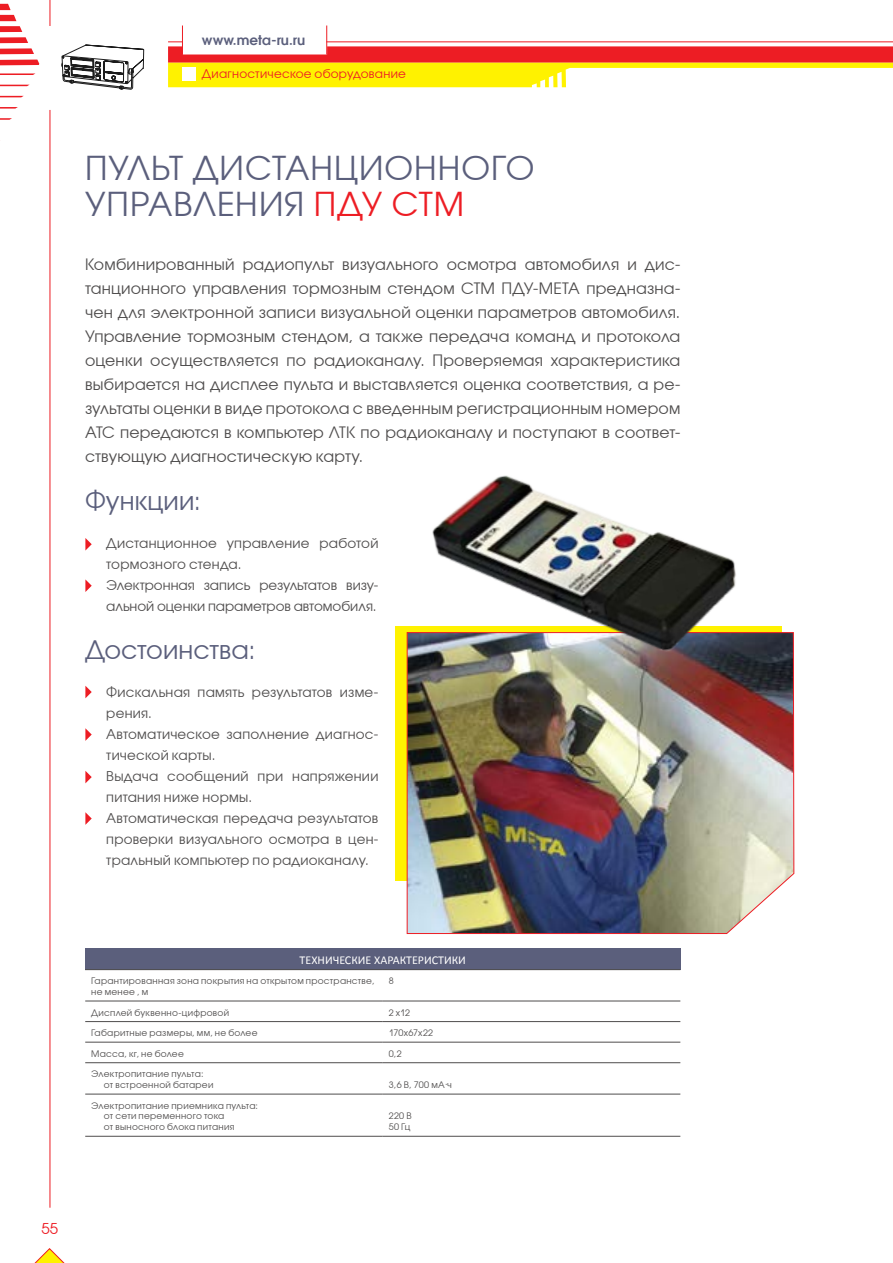
<style>
.page{position:relative;width:893px;height:1263px;background:#fff}
.page>*{position:absolute;margin:0;border:0;box-sizing:border-box;transform-origin:0 0}
.t1{font:33px "Avant Garde Gothic C";letter-spacing:.035em;color:#5b5f7c}
.t2{font:33px "Avant Garde Gothic C";letter-spacing:.03em;color:#ed1d24}
.t3{font:25.5px "Avant Garde Gothic C";color:#5b5f7c}
.t4{font:15.75px/24px "Avant Garde Gothic C";letter-spacing:.005em;color:#4f4d4d;text-align:justify}
.t5{font:15px "Avant Garde Gothic C";color:#ed1d24}
.t6{font:13.5px/21px "Avant Garde Gothic C";letter-spacing:.01em;color:#4f4d4d}
.t7{font:600 13.5px "Avant Garde Gothic C";color:#5b5f7c}
.t8{font:12px "Avant Garde Gothic C";letter-spacing:.02em;color:#ed1d24}
.t9{font:12px "Calibri";color:#fff}
.t10{font:9px/10.8px "Avant Garde Gothic C";letter-spacing:.025em;color:#4f4d4d}
.t11{font:9px "Avant Garde Gothic C";letter-spacing:.005em;color:#4f4d4d}
.s1{color:#5b5f7c}
</style>
<div class="page">
<hr style="left:50px;top:110px;width:1px;height:1098px;background:#ed1d24">
<svg style="left:50px;top:0;width:1px;height:26px"></svg>
<svg style="left:168px;top:26px;width:725px;height:61px"></svg>
<svg style="left:0;top:4px;width:34px;height:50px"></svg>
<svg style="left:0;top:60px;width:39px;height:5px"></svg>
<svg style="left:0;top:73px;width:35px;height:2px"></svg>
<svg style="left:0;top:85px;width:29px;height:1px"></svg>
<svg style="left:0;top:96px;width:24px;height:1px"></svg>
<svg style="left:0;top:107px;width:18px;height:2px"></svg>
<svg style="left:0;top:118px;width:12px;height:2px"></svg>
<div style="left:183px;top:67px;width:13px;height:13px;background:#fff"></div>
<svg style="left:34px;top:1248px;width:31px;height:15px"></svg>
<svg style="left:61px;top:45px;width:83px;height:45px"></svg>
<div style="left:395px;top:626px;width:387px;height:255px;background:#fff200"></div>
<div style="left:85px;top:949px;width:595px;height:21px;background:#5b5f7c"></div>
<hr style="left:85px;top:1001px;width:298px;height:1px;background:#4f4d4d">
<hr style="left:383px;top:1001px;width:297px;height:1px;background:#4f4d4d">
<hr style="left:85px;top:1021px;width:298px;height:1px;background:#4f4d4d">
<hr style="left:383px;top:1021px;width:297px;height:1px;background:#4f4d4d">
<hr style="left:85px;top:1042px;width:298px;height:1px;background:#4f4d4d">
<hr style="left:383px;top:1042px;width:297px;height:1px;background:#4f4d4d">
<hr style="left:85px;top:1062px;width:298px;height:1px;background:#4f4d4d">
<hr style="left:383px;top:1062px;width:297px;height:1px;background:#4f4d4d">
<hr style="left:85px;top:1094px;width:298px;height:1px;background:#4f4d4d">
<hr style="left:383px;top:1094px;width:297px;height:1px;background:#4f4d4d">
<hr style="left:85px;top:1136px;width:298px;height:1px;background:#4f4d4d">
<hr style="left:383px;top:1136px;width:297px;height:1px;background:#4f4d4d">
<hr style="left:85px;top:969px;width:298px;height:1px;background:#4f4d4d">
<hr style="left:383px;top:969px;width:297px;height:1px;background:#4f4d4d">
<img style="left:406px;top:632px;width:389px;height:302px">
<img style="left:419px;top:475px;width:354px;height:218px">
<svg style="left:85px;top:538px;width:7px;height:12px"></svg>
<svg style="left:85px;top:579px;width:7px;height:13px"></svg>
<svg style="left:85px;top:686px;width:7px;height:12px"></svg>
<svg style="left:85px;top:728px;width:7px;height:13px"></svg>
<svg style="left:85px;top:771px;width:7px;height:12px"></svg>
<svg style="left:85px;top:812px;width:7px;height:13px"></svg>
<p class="t7" style="left:202px;top:31px;width:105px">www.meta-ru.ru</p>
<p class="t8" style="left:202px;top:66px;width:205px">Диагностическое оборудование</p>
<h1 class="t1" style="left:85px;top:149px;width:21px">Пульт</h1>
<h1 class="t1" style="left:193px;top:149px;width:294px">дистанционного</h1>
<h1 class="t1" style="left:85px;top:185px;width:95px">управле</h1>
<h1 class="t2" style="left:235px;top:185px;width:226px"><span class="s1">ния</span> ПДУ СТМ</h1>
<p class="t4" style="left:85px;top:252px;width:597px">Комбинированный радиопульт визуального осмотра автомобиля и дис&shy;танционного управления тормозным стендом СТМ ПДУ-МЕТА предназна&shy;чен для электронной записи визуальной оценки параметров автомобиля.<br>Управление тормозным стендом, а также передача команд и протокола оценки осуществляется по радиоканалу. П роверяемая характеристика выбирается на дисплее пульта и выставляется оценка соответствия, а ре&shy;зультаты оценки в виде протокола с введенным регистрационным номером АТС передаются в компьютер ЛТК по радиоканалу и поступают в соответ&shy;ствующую диагностическую карту.</p>
<h2 class="t3" style="left:85px;top:486px;width:117px">Функции:</h2>
<p class="t6" style="left:106px;top:533px;width:274px">Дистанционное управление работой тормозного стенда.<br>Электронная запись результатов визу&shy;альной оценки параметров автомобиля.</p>
<h2 class="t3" style="left:85px;top:635px;width:172px">Достоинства:</h2>
<p class="t6" style="left:106px;top:682px;width:274px">Фискальная память результатов изме&shy;рения.<br>Автоматическое заполнение диагнос&shy;тической карты.<br>Выдача сообщений при напряжении питания ниже нормы.<br>Автоматическая передача результатов проверки визуального осмотра в цен&shy;тральный компьютер по радиоканалу.</p>
<p class="t9" style="left:300px;top:952px;width:47px">Техни ческие</p>
<p class="t9" style="left:374px;top:952px;width:14px">характеристики</p>
<p class="t10" style="left:91px;top:975px;width:285px">Гарантированная зона покрытия на открытом пространстве, не менее , м</p>
<p class="t10" style="left:389px;top:975px;width:6px">8</p>
<p class="t10" style="left:91px;top:1007px;width:139px">Дисплей буквенно-цифровой</p>
<p class="t10" style="left:389px;top:1007px;width:23px">2 х12</p>
<p class="t10" style="left:91px;top:1027px;width:168px">Габаритные размеры, мм, не более</p>
<p class="t11" style="left:389px;top:1027px;width:46px">170х67х22</p>
<p class="t10" style="left:91px;top:1048px;width:94px">М асса, кг, не более</p>
<p class="t10" style="left:389px;top:1048px;width:14px">0,2</p>
<p class="t10" style="left:104px;top:1068px;width:111px;text-indent:-13px">Электропитание пульта: от встроенной батареи</p>
<p class="t10" style="left:389px;top:1079px;width:64px">3,6 В, 700 мА.ч</p>
<p class="t10" style="left:104px;top:1100px;width:156px;text-indent:-13px">Электропитание приемника пульта: от сети переменного тока<br>от выносного блока питания</p>
<p class="t10" style="left:389px;top:1111px;width:24px">220 В<br>50 Гц</p>
<p class="t5" style="left:42px;top:1219px;width:18px">55</p>
</div>
